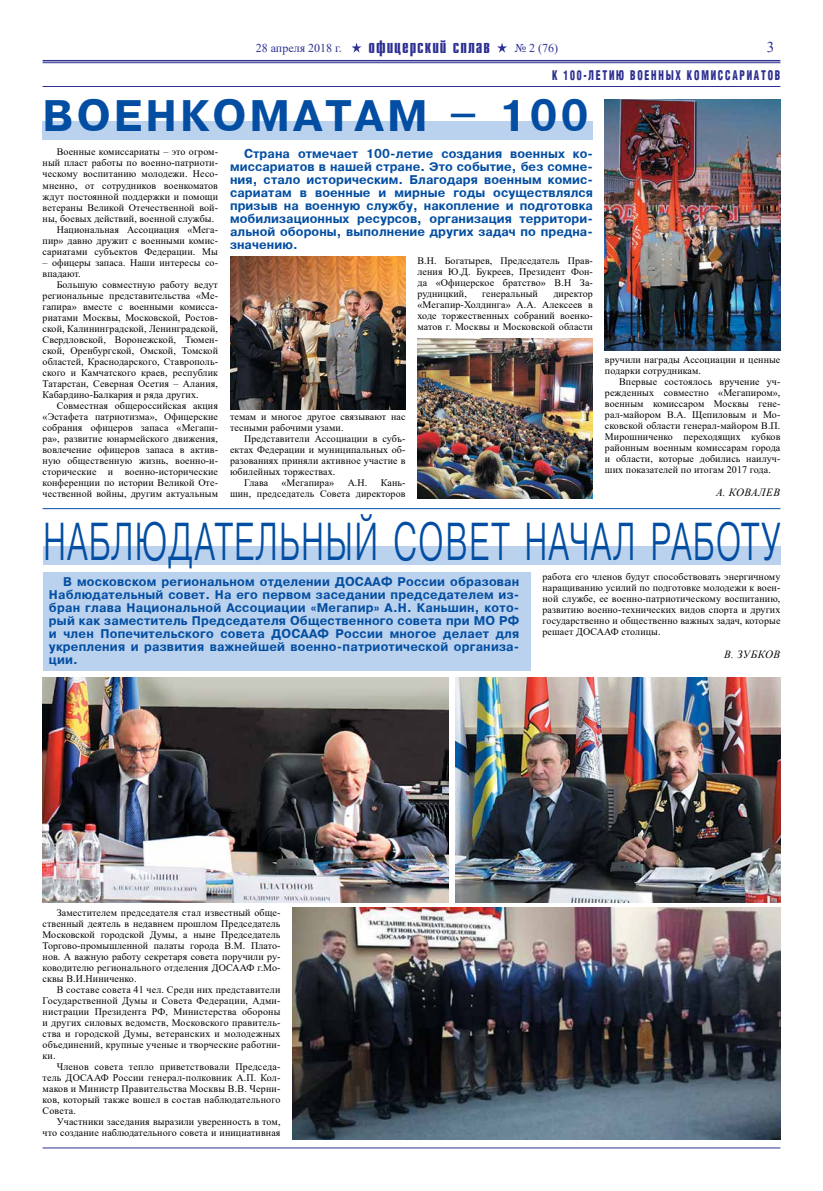
<style>
.page{position:relative;width:823px;height:1191px;background:#fff}
.page>*{position:absolute;margin:0;border:0;box-sizing:border-box;transform-origin:0 0}
.t1{font:300 53.2px "Pragmatica";letter-spacing:.02em;color:#034ea2;scale:.63 1}
.t2{font:42px "Pragmatica Bold Cyrillic";letter-spacing:.08em;color:#034ea2;scale:.96 1}
.t3{font:700 18px "Compact C";letter-spacing:.05em;color:#2e3092;scale:1.06 1}
.t4{font:15px "Times New Roman";color:#2e3092}
.t5{font:700 13px "AG Letterica Cond L";letter-spacing:.18em;color:#2e3092;scale:.75 1}
.t6{font:12px/13px "Pragmatica Bold Cyrillic";letter-spacing:.015em;color:#034ea2;text-align:justify;scale:.96 1}
.t7{font:12px "Times New Roman";color:#2e3092}
.t8{font:italic 11px "Times New Roman";letter-spacing:.045em;color:#000}
.t9{font:10px/11px "Times New Roman";letter-spacing:.01em;color:#000;text-align:justify}
</style>
<div class="page">
<hr style="left:43px;top:1147px;width:737px;height:1px;background:#2e3092">
<svg style="left:351px;top:43px;width:10px;height:10px"></svg>
<svg style="left:497px;top:43px;width:9px;height:10px"></svg>
<hr style="left:43px;top:60px;width:737px;height:1px;background:#2e3092">
<hr style="left:43px;top:62px;width:737px;height:1px;background:#2e3092">
<hr style="left:43px;top:86px;width:737px;height:1px;background:#2e3092">
<div style="left:43px;top:572px;width:487px;height:98px;background:#bad2ed"></div>
<div style="left:43px;top:121px;width:549px;height:19px;background:#bad2ed"></div>
<div style="left:43px;top:546px;width:737px;height:19px;background:#bad2ed"></div>
<img style="left:230px;top:257px;width:175px;height:152px">
<img style="left:604px;top:99px;width:176px;height:251px">
<hr style="left:43px;top:508px;width:737px;height:1px;background:#034ea2">
<img style="left:292px;top:907px;width:488px;height:233px">
<img style="left:43px;top:677px;width:405px;height:225px">
<img style="left:455px;top:677px;width:325px;height:225px">
<img style="left:417px;top:338px;width:175px;height:161px">
<p class="t7" style="left:255px;top:39px;width:87px">28 апреля 2018 г.</p>
<h3 class="t3" style="left:368px;top:38px;width:116px">офицерский сплав</h3>
<p class="t7" style="left:514px;top:39px;width:45px">№ 2 (76)</p>
<h3 class="t4" style="left:766px;top:37px;width:9px">3</h3>
<h3 class="t5" style="left:552px;top:67px;width:305px">К 100-ЛЕТИЮ ВОЕННЫХ КОМИССАРИАТОВ</h3>
<h2 class="t2" style="left:43px;top:92px;width:569px">ВОЕНКОМАТАМ – 100</h2>
<p class="t9" style="left:57px;top:146px;width:163px">Военные комиссариаты – это огром-</p>
<p class="t9" style="left:43px;top:157px;width:177px">ный пласт работы по военно-патриоти-</p>
<p class="t9" style="left:43px;top:168px;width:177px">ческому воспитанию молодежи. Несо-</p>
<p class="t9" style="left:43px;top:179px;width:177px">мненно, от сотрудников военкоматов</p>
<p class="t9" style="left:43px;top:190px;width:177px">ждут постоянной поддержки и помощи</p>
<p class="t9" style="left:43px;top:201px;width:177px">ветераны Великой Отечественной вой-</p>
<p class="t9" style="left:43px;top:212px;width:173px">ны, боевых действий, военной службы.</p>
<p class="t9" style="left:57px;top:223px;width:163px">Национальная Ассоциация «Мега-</p>
<p class="t9" style="left:43px;top:234px;width:177px">пир» давно дружит с военными комис-</p>
<p class="t9" style="left:43px;top:245px;width:177px">сариатами субъектов Федерации. Мы</p>
<p class="t9" style="left:43px;top:256px;width:177px">– офицеры запаса. Наши интересы со&shy;впадают.</p>
<p class="t9" style="left:43px;top:278px;width:177px;text-indent:14px">Большую совместную работу ведут региональные представительства «Ме&shy;гапира» вместе с военными комисса&shy;риатами Москвы, Московской, Ростов&shy;ской, Калининградской, Ленинградской, Свердловской, Воронежской, Тюмен&shy;ской, Оренбургской, Омской, Томской областей, Краснодарского, Ставрополь&shy;ского и Камчатского краев, республик Татарстан, Северная Осетия – Алания, Кабардино-Балкария и ряда других.</p>
<p class="t9" style="left:43px;top:399px;width:177px;text-indent:14px">Совместная общероссийская акция «Эстафета патриотизма», Офицерские собрания офицеров запаса «Мегапи&shy;ра», развитие юнармейского движения, вовлечение офицеров запаса в актив&shy;ную общественную жизнь, военно-и&shy;сторические и военно-исторические конференции по истории Великой Оте&shy;чественной войны, другим актуальным</p>
<p class="t6" style="left:230px;top:147px;width:379px;text-indent:14px">Страна отмечает 100-летие создания военных ко&shy;миссариатов в нашей стране. Это событие, без сомне&shy;ния, стало историческим. Благодаря военным комис&shy;сариатам в военные и мирные годы осуществлялся призыв на военную службу, накопление и подготовка мобилизационных ресурсов, организация территори&shy;альной обороны, выполнение других задач по предна&shy;значению.</p>
<p class="t9" style="left:417px;top:254px;width:177px">В.Н. Богатырев, Председатель Прав&shy;ления Ю.Д. Букреев, Президент Фон&shy;да «Офицерское братство» В.Н За&shy;рудницкий,</p>
<p class="t9" style="left:482px;top:287px;width:57px">генеральный</p>
<p class="t9" style="left:417px;top:287px;width:177px;text-indent:136px">директор «Мегапир-Холдинга» А.А. Алексеев в ходе торжественных собраний военко&shy;матов г. Москвы и Московской области</p>
<p class="t9" style="left:230px;top:411px;width:177px">темам и многое другое связывают нас тесными рабочими узами.</p>
<p class="t9" style="left:244px;top:433px;width:163px">Представители Ассоциации в субъ-</p>
<p class="t9" style="left:230px;top:444px;width:177px">ектах Федерации и муниципальных об-</p>
<p class="t9" style="left:230px;top:455px;width:177px">разованиях приняли активное участие в</p>
<p class="t9" style="left:230px;top:466px;width:107px">юбилейных торжествах.</p>
<p class="t9" style="left:244px;top:477px;width:25px">Глава</p>
<p class="t9" style="left:281px;top:477px;width:54px">«Мегапира»</p>
<p class="t9" style="left:347px;top:477px;width:21px">А.Н.</p>
<p class="t9" style="left:230px;top:477px;width:177px;text-align:right">Кань-<br>шин, председатель Совета директоров</p>
<p class="t9" style="left:604px;top:354px;width:177px">вручили награды Ассоциации и ценные подарки сотрудникам.</p>
<p class="t9" style="left:604px;top:376px;width:177px;text-indent:14px">Впервые состоялось вручение уч&shy;режденных совместно «Мегапиром», военным комиссаром Москвы гене&shy;рал-майором В.А. Щепиловым и Мо&shy;сковской области генерал-майором В.П.<br>Мирошниченко переходящих кубков районным военным комиссарам города и области, которые добились наилуч&shy;ших показателей по итогам 2017 года.</p>
<p class="t8" style="left:715px;top:485px;width:66px">А. КОВАЛЕВ</p>
<h1 class="t1" style="left:43px;top:507px;width:1171px">НАБЛЮДАТЕЛЬНЫЙ СОВЕТ НАЧАЛ РАБОТУ</h1>
<p class="t6" style="left:49px;top:575px;width:491px;text-indent:14px">В московском региональном отделении ДОСААФ России образован Наблюдательный совет. На его первом заседании председателем из&shy;бран глава Национальной Ассоциации «Мегапир» А.Н. Каньшин, кото&shy;рый как заместитель Председателя Общественного совета при МО РФ и член Попечительского совета ДОСААФ России многое делает для укрепления и развития важнейшей военно-патриотической организа&shy;ции.</p>
<p class="t9" style="left:542px;top:571px;width:239px">работа его членов будут способствовать энергичному наращиванию усилий по подготовке молодежи к воен&shy;ной службе, ее военно-патриотическому воспитанию, развитию военно-технических видов спорта и других государственно и общественно важных задач, которые решает ДОСААФ столицы.</p>
<p class="t8" style="left:723px;top:647px;width:57px">В. ЗУБКОВ</p>
<p class="t9" style="left:43px;top:906px;width:239px;text-indent:14px">Заместителем председателя стал известный обще&shy;ственный деятель в недавнем прошлом Председатель Московской городской Думы, а ныне Председатель Торгово-промышленной палаты города В.М. Плато&shy;нов. А важную работу секретаря совета поручили ру&shy;ководителю регионального отделения ДОСААФ г.Мо&shy;сквы В.И.Ниниченко.</p>
<p class="t9" style="left:43px;top:983px;width:239px;text-indent:14px">В составе совета 41 чел. Среди них представители Государственной Думы и Совета Федерации, Адми&shy;нистрации Президента РФ, Министерства обороны и других силовых ведомств, Московского правитель&shy;ства и городской Думы, ветеранских и молодежных объединений, крупные ученые и творческие работни&shy;ки.</p>
<p class="t9" style="left:43px;top:1060px;width:239px;text-indent:14px">Членов совета тепло приветствовали Председа&shy;тель ДОСААФ России генерал-полковник А.П. Кол&shy;маков и Министр Правительства Москвы В.В. Черни&shy;ков, который также вошел в состав наблюдательного Совета.</p>
<p class="t9" style="left:43px;top:1115px;width:239px;text-align:right">Участники заседания выразили уверенность в том, что создание наблюдательного совета и инициативная</p>
</div>
